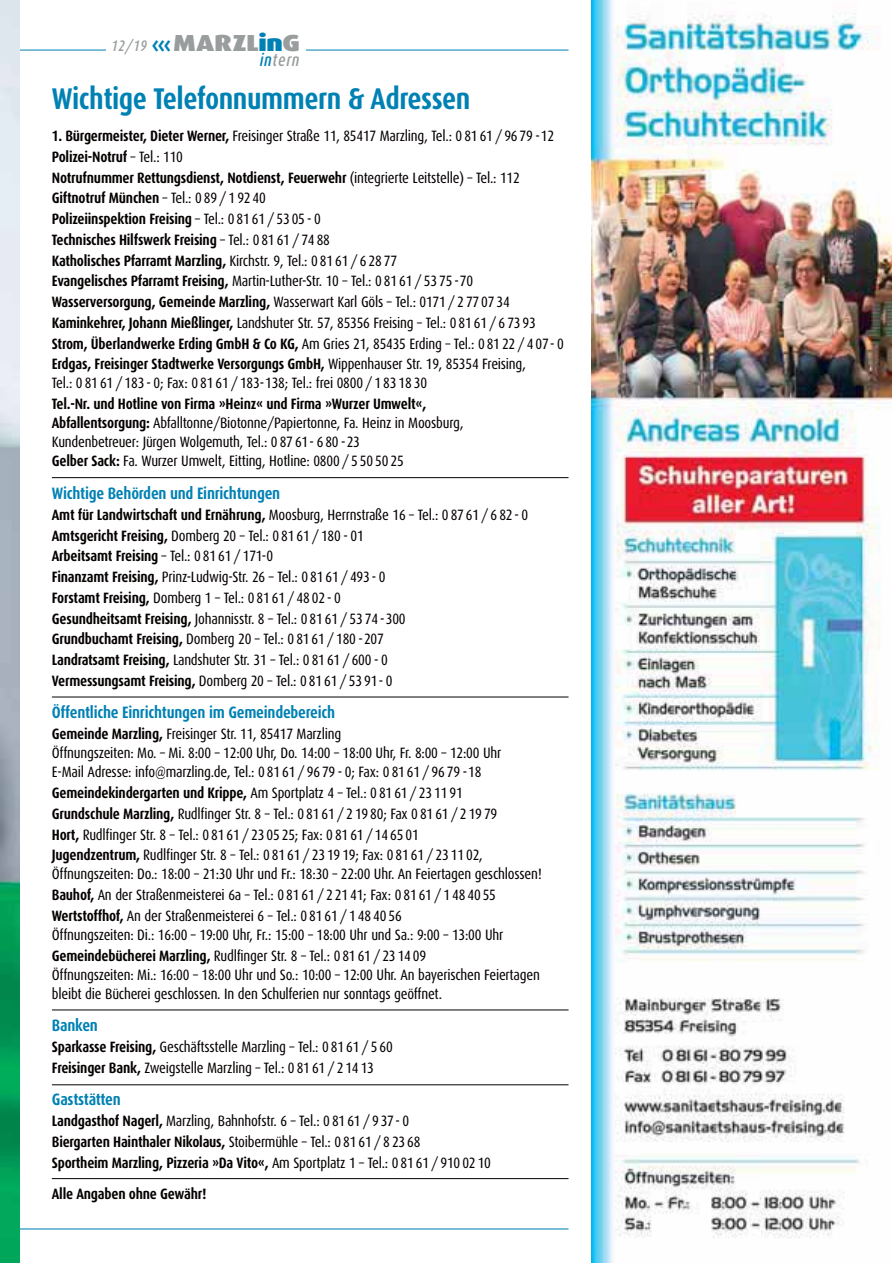
<style>
.page{position:relative;width:893px;height:1263px;background:#fff}
.page>*{position:absolute;margin:0;border:0;box-sizing:border-box;transform-origin:0 0}
.t1{font:700 30px "Dax Condensed";letter-spacing:-.015em;color:#0081b4}
.t2{font:900 23.25px "Dax Wide";letter-spacing:-.01em;color:#9a9d9e}
.t3{font:italic 500 17.55px "Dax Condensed";letter-spacing:.05em;color:#9a9d9e;scale:.91 1}
.t4{font:700 16.5px "Dax Condensed";letter-spacing:-.015em;color:#0081b4}
.t5{font:15px/20.7px "Dax Condensed";letter-spacing:-.015em;color:#060001}
.t6{font:700 15px "Dax Condensed";letter-spacing:-.015em;color:#060001}
.s1{font-family:"Dax Condensed";font-weight:500;font-style:italic;font-size:15.3px}
.s2{font-weight:700;font-size:24.3px;color:#0081b4}
.s3{color:#0081b4}
.s4{font-weight:700}
</style>
<div class="page">
<hr style="left:52px;top:477px;width:516px;height:1px;background:#060001">
<hr style="left:52px;top:697px;width:516px;height:1px;background:#060001">
<hr style="left:52px;top:1178px;width:516px;height:1px;background:#060001">
<img style="left:592px;top:0;width:300px;height:1262px">
<hr style="left:20px;top:1228px;width:548px;height:1px;background:#0081b4">
<hr style="left:52px;top:1009px;width:516px;height:1px;background:#060001">
<hr style="left:52px;top:1084px;width:516px;height:1px;background:#060001">
<hr style="left:20px;top:50px;width:548px;height:1px;background:#0081b4">
<div style="left:107px;top:45px;width:199px;height:15px;background:#fff"></div>
<img style="left:0;top:0;width:20px;height:1262px">
<h2 class="t2" style="left:112px;top:35px;width:190px"><span class="s1">12/19</span> <span class="s2">‹‹‹</span>MARZL<span class="s3">in</span>G</h2>
<p class="t3" style="left:260px;top:51px;width:45px"><span class="s3">in</span>tern</p>
<h1 class="t1" style="left:52px;top:84px;width:420px">Wichtige Telefonnummern &amp; Adressen</h1>
<p class="t5" style="left:52px;top:126px;width:513px"><span class="s4">1. Bürgermeister, Dieter Werner,</span> Freisinger Straße 11, 85417 Marzling, Tel.: 0 81 61 / 96 79 -12<br><span class="s4">Polizei-Notruf</span> – Tel.: 110<br><span class="s4">Notrufnummer Rettungsdienst, Notdienst, Feuerwehr</span> (integrierte Leitstelle) – Tel.: 112<br><span class="s4">Giftnotruf München</span> – Tel.: 0 89 / 1 92 40<br><span class="s4">Polizeiinspektion Freising</span> – Tel.: 0 81 61 / 53 05 - 0<br><span class="s4">Technisches Hilfswerk Freising</span> – Tel.: 0 81 61 / 74 88<br><span class="s4">Katholisches Pfarramt Marzling,</span> Kirchstr. 9, Tel.: 0 81 61 / 6 28 77<br><span class="s4">Evangelisches Pfarramt Freising,</span> Martin-Luther-Str. 10 – Tel.: 0 81 61 / 53 75 -70<br><span class="s4">Wasserversorgung, Gemeinde Marzling,</span> Wasserwart Karl Göls – Tel.: 0171 / 2 77 07 34<br><span class="s4">Kaminkehrer, Johann Mießlinger,</span> Landshuter Str. 57, 85356 Freising – Tel.: 0 81 61 / 6 73 93<br><span class="s4">Strom, Überlandwerke Erding GmbH &amp; Co KG,</span> Am Gries 21, 85435 Erding – Tel.: 0 81 22 / 4 07- 0<br><span class="s4">Erdgas, Freisinger Stadtwerke Versorgungs GmbH,</span> Wippenhauser Str. 19, 85354 Freising,</p>
<p class="t5" style="left:52px;top:374px;width:377px">Tel.: 0 81 61 / 183 - 0; Fax: 0 81 61 / 183-138; Tel.: frei 0800 / 1 83 18 30</p>
<p class="t5" style="left:52px;top:395px;width:413px;line-height:19px"><span class="s4">Tel.-Nr. und Hotline von Firma »Heinz« und Firma »Wurzer Umwelt«, Abfallentsorgung:</span> Abfalltonne/Biotonne/Papiertonne, Fa. Heinz in Moosburg, Kundenbetreuer: Jürgen Wolgemuth, Tel.: 0 87 61- 6 80 -23<br><span class="s4">Gelber Sack:</span> Fa. Wurzer Umwelt, Eitting, Hotline: 0800 / 5 50 50 25</p>
<p class="t4" style="left:52px;top:485px;width:230px">Wichtige Behörden und Einrichtungen</p>
<p class="t5" style="left:52px;top:505px;width:478px"><span class="s4">Amt für Landwirtschaft und Ernährung,</span> Moosburg, Herrnstraße 16 – Tel.: 0 87 61 / 6 82- 0<br><span class="s4">Amtsgericht Freising,</span> Domberg 20 – Tel.: 0 81 61 / 180 - 01<br><span class="s4">Arbeitsamt Freising</span> – Tel.: 0 81 61 / 171-0<br><span class="s4">Finanzamt Freising,</span> Prinz-Ludwig-Str. 26 – Tel.: 0 81 61 / 493 - 0<br><span class="s4">Forstamt Freising,</span> Domberg 1 – Tel.: 0 81 61 / 48 02- 0<br><span class="s4">Gesundheitsamt Freising,</span> Johannisstr. 8 – Tel.: 0 81 61 / 53 74 -300<br><span class="s4">Grundbuchamt Freising,</span> Domberg 20 – Tel.: 0 81 61 / 180 -207<br><span class="s4">Landratsamt Freising,</span> Landshuter Str. 31 – Tel.: 0 81 61 / 600 - 0<br><span class="s4">Vermessungsamt Freising,</span> Domberg 20 – Tel.: 0 81 61 / 53 91- 0</p>
<p class="t4" style="left:52px;top:704px;width:285px">Öffentliche Einrichtungen im Gemeindebereich</p>
<p class="t5" style="left:52px;top:725px;width:451px;line-height:19px"><span class="s4">Gemeinde Marzling,</span> Freisinger Str. 11, 85417 Marzling<br>Öffnungszeiten: Mo. – Mi. 8:00 – 12:00 Uhr, Do. 14:00 – 18:00 Uhr, Fr. 8:00 – 12:00 Uhr<br>E-Mail Adresse: info@marzling.de, Tel.: 0 81 61 / 96 79 - 0; Fax: 0 81 61 / 96 79 -18</p>
<p class="t5" style="left:52px;top:783px;width:447px"><span class="s4">Gemeindekindergarten und Krippe,</span> Am Sportplatz 4 – Tel.: 0 81 61 / 23 11 91<br><span class="s4">Grundschule Marzling,</span> Rudlfinger Str. 8 – Tel.: 0 81 61 / 2 19 80; Fax 0 81 61 / 2 19 79<br><span class="s4">Hort,</span> Rudlfinger Str. 8 – Tel.: 0 81 61 / 23 05 25; Fax: 0 81 61 / 14 65 01<br><span class="s4">Jugendzentrum,</span> Rudlfinger Str. 8 – Tel.: 0 81 61 / 23 19 19; Fax: 0 81 61 / 23 11 02,</p>
<p class="t5" style="left:52px;top:864px;width:491px">Öffnungszeiten: Do.: 18:00 – 21:30 Uhr und Fr.: 18:30 – 22:00 Uhr. An Feiertagen geschlossen!<br><span class="s4">Bauhof,</span> An der Straßenmeisterei 6a – Tel.: 0 81 61 / 2 21 41; Fax: 0 81 61 / 1 48 40 55<br><span class="s4">Wertstoffhof,</span> An der Straßenmeisterei 6 – Tel.: 0 81 61 / 1 48 40 56</p>
<p class="t5" style="left:52px;top:925px;width:453px">Öffnungszeiten: Di.: 16:00 – 19:00 Uhr, Fr.: 15:00 – 18:00 Uhr und Sa.: 9:00 – 13:00 Uhr<br><span class="s4">Gemeindebücherei Marzling,</span> Rudlfinger Str. 8 – Tel.: 0 81 61 / 23 14 09</p>
<p class="t5" style="left:52px;top:966px;width:489px;line-height:19px">Öffnungszeiten: Mi.: 16:00 – 18:00 Uhr und So.: 10:00 – 12:00 Uhr. An bayerischen Feiertagen bleibt die Bücherei geschlossen. In den Schulferien nur sonntags geöffnet.</p>
<p class="t4" style="left:52px;top:1017px;width:48px">Banken</p>
<p class="t5" style="left:52px;top:1037px;width:342px"><span class="s4">Sparkasse Freising,</span> Geschäftsstelle Marzling – Tel.: 0 81 61 / 5 60<br><span class="s4">Freisinger Bank,</span> Zweigstelle Marzling – Tel.: 0 81 61 / 2 14 13</p>
<p class="t4" style="left:52px;top:1091px;width:71px">Gaststätten</p>
<p class="t5" style="left:52px;top:1111px;width:441px"><span class="s4">Landgasthof Nagerl,</span> Marzling, Bahnhofstr. 6 – Tel.: 0 81 61 / 9 37- 0<br><span class="s4">Biergarten Hainthaler Nikolaus,</span> Stoibermühle – Tel.: 0 81 61 / 8 23 68<br><span class="s4">Sportheim Marzling, Pizzeria »Da Vito«,</span> Am Sportplatz 1 – Tel.: 0 81 61 / 910 02 10</p>
<p class="t6" style="left:52px;top:1186px;width:156px">Alle Angaben ohne Gewähr!</p>
</div>
